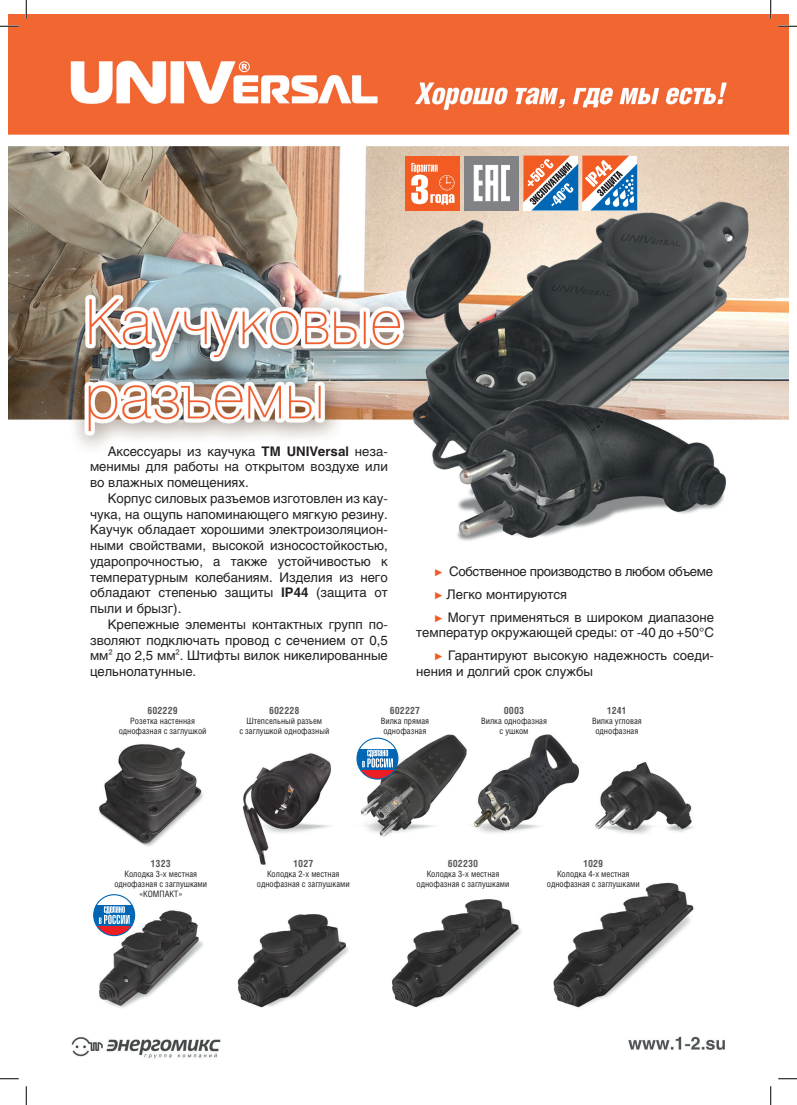
<style>
.page{position:relative;width:797px;height:1105px;background:#fff}
.page>*{position:absolute;margin:0;border:0;box-sizing:border-box;transform-origin:0 0}
.t1{font:13.12px/15.8px "Helios C";color:#231f20;text-align:justify}
.t2{font:700 10px "Helios Cond C";color:#57585a}
.t3{font:8.75px/10px "Helios Cond C";color:#231f20;text-align:center}
.s1{font-weight:700}
.s2{font-family:"Arial Narrow";font-size:15px;color:#57585a}
.s3{font-family:"Arial";font-size:10px;color:#f25b21}
</style>
<div class="page">
<img style="left:9px;top:15px;width:779px;height:1075px">
<img style="left:99px;top:734px;width:599px;height:278px">
<div style="left:464px;top:156px;width:55px;height:55px;background:#808285"></div>
<svg style="left:474px;top:165px;width:36px;height:36px"></svg>
<div style="left:405px;top:156px;width:55px;height:55px;background:#f25b21"></div>
<svg style="left:411px;top:163px;width:43px;height:42px"></svg>
<svg style="left:523px;top:156px;width:114px;height:55px"></svg>
<svg style="left:94px;top:926px;width:41px;height:10px"></svg>
<div style="left:94px;top:905px;width:41px;height:21px;background:#0166b3"></div>
<svg style="left:94px;top:895px;width:41px;height:10px"></svg>
<div style="left:93px;top:894px;width:42px;height:42px;border:1px solid #0166b3;border-radius:50%"></div>
<svg style="left:99px;top:906px;width:31px;height:18px"></svg>
<svg style="left:357px;top:769px;width:41px;height:10px"></svg>
<svg style="left:357px;top:748px;width:41px;height:21px"></svg>
<svg style="left:357px;top:738px;width:41px;height:10px"></svg>
<div style="left:356px;top:738px;width:42px;height:42px;border:1px solid #0166b3;border-radius:50%"></div>
<svg style="left:362px;top:750px;width:31px;height:17px"></svg>
<svg style="left:0;top:25px;width:19px;height:2px"></svg>
<svg style="left:778px;top:25px;width:19px;height:2px"></svg>
<svg style="left:0;top:1078px;width:19px;height:1px"></svg>
<svg style="left:778px;top:1078px;width:19px;height:1px"></svg>
<svg style="left:25px;top:0;width:2px;height:19px"></svg>
<svg style="left:25px;top:1086px;width:2px;height:19px"></svg>
<svg style="left:770px;top:0;width:1px;height:19px"></svg>
<svg style="left:770px;top:1086px;width:1px;height:19px"></svg>
<p class="t1" style="left:90px;top:443px;width:299px;text-indent:18px">Аксессуары из каучука <span class="s1">ТМ UNIVersal</span> неза&shy;менимы для работы на открытом воздухе или во влажных помещениях.</p>
<p class="t1" style="left:90px;top:490px;width:299px;text-indent:18px">Корпус силовых разъемов изготовлен из кау&shy;чука, на ощупь напоминающего мягкую резину.<br>Каучук обладает хорошими электроизоляцион&shy;ными свойствами, высокой износостойкостью, ударопрочностью, а также устойчивостью к температурным колебаниям. Изделия из него обладают степенью защиты <span class="s1">IP44</span> (защита от пыли и брызг).</p>
<p class="t1" style="left:90px;top:616px;width:299px;text-indent:18px">Крепежные элементы контактных групп по&shy;зволяют подключать провод с сечением от 0,5 мм<span class="s2">²</span> до 2,5 мм<span class="s2">²</span>. Штифты вилок никелированные цельнолатунные.</p>
<p class="t1" style="left:434px;top:560px;width:281px;line-height:22.9px;text-align:left"><span class="s3">►</span> Собственное производство в любом объеме <span class="s3">►</span> Легко монтируются<br><span class="s3">►</span> Могут применяться в широком диапазоне</p>
<p class="t1" style="left:416px;top:621px;width:299px;line-height:22.9px;text-align:right">температур окружающей среды: от -40 до +50°С <span class="s3">►</span> Гарантируют высокую надежность соеди-</p>
<p class="t1" style="left:416px;top:663px;width:178px">нения и долгий срок службы</p>
<p class="t2" style="left:147px;top:704px;width:32px">602229</p>
<p class="t3" style="left:119px;top:715px;width:89px">Розетка настенная однофазная с заглушкой</p>
<p class="t2" style="left:269px;top:704px;width:32px">602228</p>
<p class="t3" style="left:239px;top:715px;width:91px">Штепсельный разъем<br>с заглушкой однофазный</p>
<p class="t2" style="left:390px;top:704px;width:31px">602227</p>
<p class="t3" style="left:380px;top:715px;width:50px">Вилка прямая однофазная</p>
<p class="t2" style="left:504px;top:704px;width:22px">0003</p>
<p class="t3" style="left:481px;top:715px;width:67px">Вилка однофазная с ушком</p>
<p class="t2" style="left:607px;top:704px;width:21px">1241</p>
<p class="t3" style="left:592px;top:715px;width:51px">Вилка угловая однофазная</p>
<p class="t2" style="left:151px;top:857px;width:21px">1323</p>
<p class="t3" style="left:114px;top:868px;width:94px">Колодка 3-х местная однофазная с заглушками «КОМПАКТ»</p>
<p class="t2" style="left:293px;top:857px;width:21px">1027</p>
<p class="t3" style="left:257px;top:868px;width:94px">Колодка 2-х местная однофазная с заглушками</p>
<p class="t2" style="left:448px;top:857px;width:32px">602230</p>
<p class="t3" style="left:416px;top:868px;width:94px">Колодка 3-х местная однофазная с заглушками</p>
<p class="t2" style="left:583px;top:857px;width:21px">1029</p>
<p class="t3" style="left:547px;top:868px;width:94px">Колодка 4-х местная однофазная с заглушками</p>
</div>
